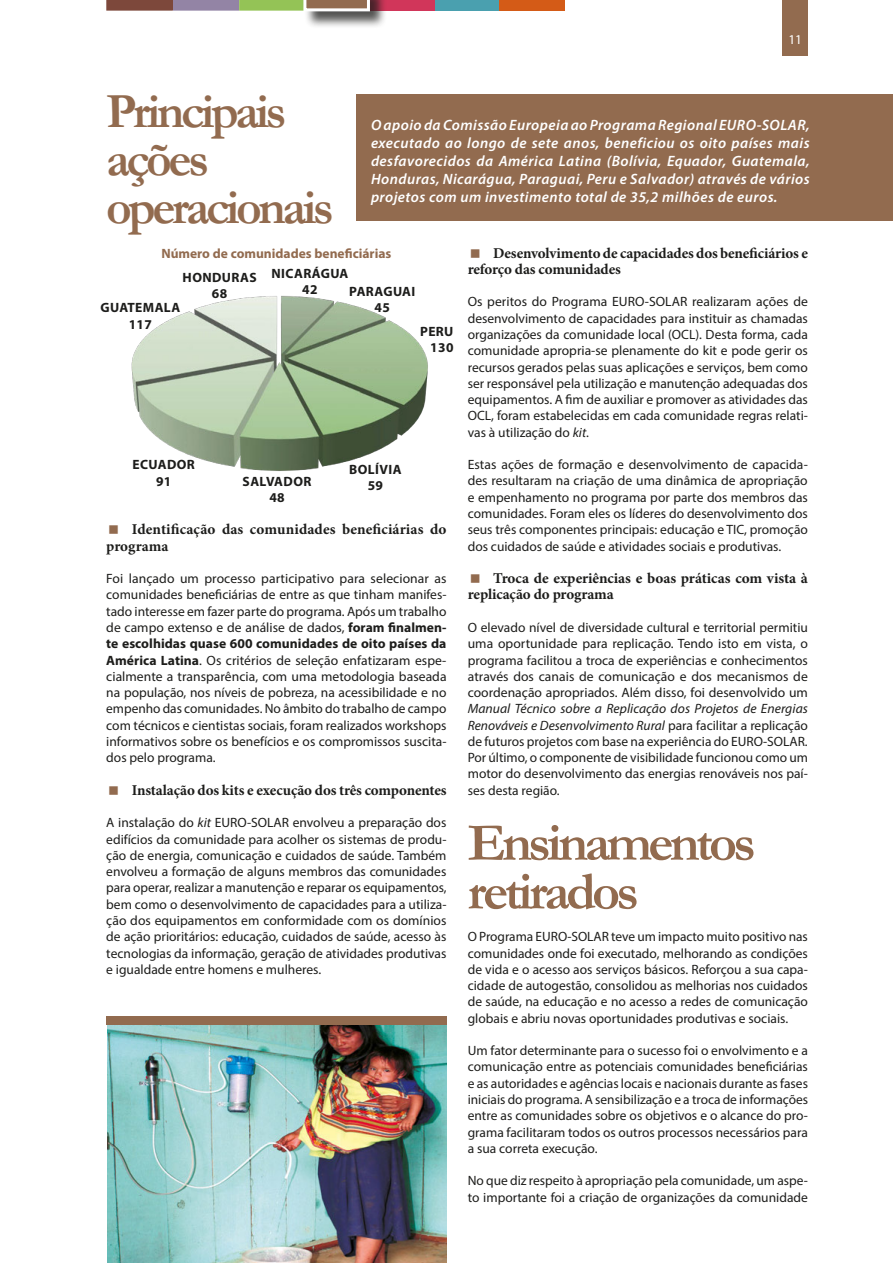
<style>
.page{position:relative;width:893px;height:1263px;background:#fff}
.page>*{position:absolute;margin:0;border:0;box-sizing:border-box;transform-origin:0 0}
.Títulos_de_Texto{font:700 54px/48.8px "Garamond";letter-spacing:-.07em;color:#926b4f}
.Títulos_de_Texto-2{font:700 49.5px/48px "Garamond";letter-spacing:-.07em;color:#926b4f}
.Texto_volcado{font:italic 600 15px/18px "Myriad Pro";letter-spacing:.03em;color:#fff;text-align:justify}
.t1{font:700 15px/16.4px "Minion Pro";letter-spacing:-.005em;color:#1d1d1b}
.Texto_volcado-2{font:13.5px/16.4px "Myriad Pro";color:#1d1d1b;text-align:justify}
.Texto_volcado-3{font:700 13.5px/16.2px "Myriad Pro";letter-spacing:.03em;color:#1d1d1b;text-align:center}
.Encabezados_en_texto{font:700 13.5px "Myriad Pro";color:#926b4f}
.Descripción_de_progr{font:13.5px "Myriad Pro";color:#fff}
.s1{font-weight:700}
.s2{font-style:italic}
</style>
<div class="page">
<div style="left:434px;top:0;width:65px;height:11px;background:#4aa0af"></div>
<div style="left:499px;top:0;width:65px;height:11px;background:#d45b17"></div>
<div style="left:369px;top:0;width:65px;height:11px;background:#d1365a"></div>
<div style="left:304px;top:0;width:83px;height:28px;background:#1d1d1b;opacity:.75"></div>
<svg style="left:106px;top:0;width:264px;height:11px;background:#988c72"></svg>
<svg style="left:131px;top:295px;width:297px;height:176px"></svg>
<div style="left:357px;top:94px;width:536px;height:126px;background:#926b4f"></div>
<div style="left:782px;top:0;width:26px;height:55px;background:#926b4f"></div>
<img style="left:107px;top:1025px;width:339px;height:238px">
<div style="left:106px;top:1016px;width:340px;height:9px;background:#926b4f"></div>
<p class="Títulos_de_Texto-2" style="left:106px;top:87px;width:229px">Principais ações operacionais</p>
<p class="Descripción_de_progr" style="left:788px;top:31px;width:15px">11</p>
<p class="Texto_volcado" style="left:371px;top:116px;width:440px">O apoio da Comissão Europeia ao Programa Regional EURO-SOLAR, executado ao longo de sete anos, beneficiou os oito países mais desfavorecidos da América Latina (Bolívia, Equador, Guatemala, Honduras, Nicarágua, Paraguai, Peru e Salvador) através de vários projetos com um investimento total de 35,2 milhões de euros.</p>
<p class="Encabezados_en_texto" style="left:161px;top:244px;width:232px">Número de comunidades beneficiárias</p>
<p class="Texto_volcado-3" style="left:183px;top:269px;width:76px">HONDURAS</p>
<p class="Texto_volcado-3" style="left:212px;top:285px;width:17px">68</p>
<p class="Texto_volcado-3" style="left:101px;top:299px;width:81px">GUATEMALA</p>
<p class="Texto_volcado-3" style="left:129px;top:315px;width:25px">117</p>
<p class="Texto_volcado-3" style="left:272px;top:265px;width:78px">NICARÁGUA<br>42</p>
<p class="Texto_volcado-3" style="left:349px;top:283px;width:68px">PARAGUAI</p>
<p class="Texto_volcado-3" style="left:375px;top:299px;width:17px">45</p>
<p class="Texto_volcado-3" style="left:420px;top:323px;width:35px">PERU</p>
<p class="Texto_volcado-3" style="left:430px;top:339px;width:25px">130</p>
<p class="Texto_volcado-3" style="left:133px;top:456px;width:64px">ECUADOR</p>
<p class="Texto_volcado-3" style="left:156px;top:472px;width:17px">91</p>
<p class="Texto_volcado-3" style="left:243px;top:473px;width:70px">SALVADOR</p>
<p class="Texto_volcado-3" style="left:269px;top:489px;width:17px">48</p>
<p class="Texto_volcado-3" style="left:349px;top:460px;width:54px">BOLÍVIA</p>
<p class="Texto_volcado-3" style="left:368px;top:477px;width:17px">59</p>
<p class="t1" style="left:106px;top:521px;width:342px;text-indent:26px">Identificação das comunidades beneficiárias do programa</p>
<p class="Texto_volcado-2" style="left:106px;top:570px;width:342px">Foi lançado um processo participativo para selecionar as comunidades beneficiárias de entre as que tinham manifes&shy;tado interesse em fazer parte do programa. Após um trabalho de campo extenso e de análise de dados, <span class="s1">foram finalmen&shy;te escolhidas quase 600 comunidades de oito países da América Latina</span>. Os critérios de seleção enfatizaram espe&shy;cialmente a transparência, com uma metodologia baseada na população, nos níveis de pobreza, na acessibilidade e no empenho das comunidades. No âmbito do trabalho de campo com técnicos e cientistas sociais, foram realizados workshops informativos sobre os benefícios e os compromissos suscita&shy;dos pelo programa.</p>
<p class="t1" style="left:132px;top:781px;width:316px">Instalação dos kits e execução dos três componentes</p>
<p class="Texto_volcado-2" style="left:106px;top:814px;width:342px">A instalação do <span class="s2">kit</span> EURO-SOLAR envolveu a preparação dos edifícios da comunidade para acolher os sistemas de produ&shy;ção de energia, comunicação e cuidados de saúde. Também envolveu a formação de alguns membros das comunidades para operar, realizar a manutenção e reparar os equipamentos, bem como o desenvolvimento de capacidades para a utiliza&shy;ção dos equipamentos em conformidade com os domínios de ação prioritários: educação, cuidados de saúde, acesso às tecnologias da informação, geração de atividades produtivas e igualdade entre homens e mulheres.</p>
<p class="t1" style="left:468px;top:244px;width:342px;text-indent:26px">Desenvolvimento de capacidades dos beneficiários e reforço das comunidades</p>
<p class="Texto_volcado-2" style="left:468px;top:293px;width:342px">Os peritos do Programa EURO-SOLAR realizaram ações de desenvolvimento de capacidades para instituir as chamadas organizações da comunidade local (OCL). Desta forma, cada comunidade apropria-se plenamente do kit e pode gerir os recursos gerados pelas suas aplicações e serviços, bem como ser responsável pela utilização e manutenção adequadas dos equipamentos. A fim de auxiliar e promover as atividades das OCL, foram estabelecidas em cada comunidade regras relati&shy;vas à utilização do <span class="s2">kit</span>.</p>
<p class="Texto_volcado-2" style="left:468px;top:456px;width:342px">Estas ações de formação e desenvolvimento de capacida&shy;des resultaram na criação de uma dinâmica de apropriação e empenhamento no programa por parte dos membros das comunidades. Foram eles os líderes do desenvolvimento dos seus três componentes principais: educação e TIC, promoção dos cuidados de saúde e atividades sociais e produtivas.</p>
<p class="t1" style="left:468px;top:570px;width:342px;text-indent:26px">Troca de experiências e boas práticas com vista à replicação do programa</p>
<p class="Texto_volcado-2" style="left:468px;top:619px;width:342px">O elevado nível de diversidade cultural e territorial permitiu uma oportunidade para replicação. Tendo isto em vista, o programa facilitou a troca de experiências e conhecimentos através dos canais de comunicação e dos mecanismos de coordenação apropriados. Além disso, foi desenvolvido um <span class="s2">Manual Técnico sobre a Replicação dos Projetos de Energias Renováveis e Desenvolvimento Rural</span> para facilitar a replicação de futuros projetos com base na experiência do EURO-SOLAR.<br>Por último, o componente de visibilidade funcionou como um motor do desenvolvimento das energias renováveis nos paí&shy;ses desta região.</p>
<p class="Títulos_de_Texto" style="left:468px;top:819px;width:290px">Ensinamentos retirados</p>
<p class="Texto_volcado-2" style="left:468px;top:928px;width:342px">O Programa EURO-SOLAR teve um impacto muito positivo nas comunidades onde foi executado, melhorando as condições de vida e o acesso aos serviços básicos. Reforçou a sua capa&shy;cidade de autogestão, consolidou as melhorias nos cuidados de saúde, na educação e no acesso a redes de comunicação globais e abriu novas oportunidades produtivas e sociais.</p>
<p class="Texto_volcado-2" style="left:468px;top:1042px;width:342px">Um fator determinante para o sucesso foi o envolvimento e a comunicação entre as potenciais comunidades beneficiárias e as autoridades e agências locais e nacionais durante as fases iniciais do programa. A sensibilização e a troca de informações entre as comunidades sobre os objetivos e o alcance do pro&shy;grama facilitaram todos os outros processos necessários para a sua correta execução.</p>
<p class="Texto_volcado-2" style="left:468px;top:1172px;width:342px">No que diz respeito à apropriação pela comunidade, um aspe&shy;to importante foi a criação de organizações da comunidade</p>
</div>
